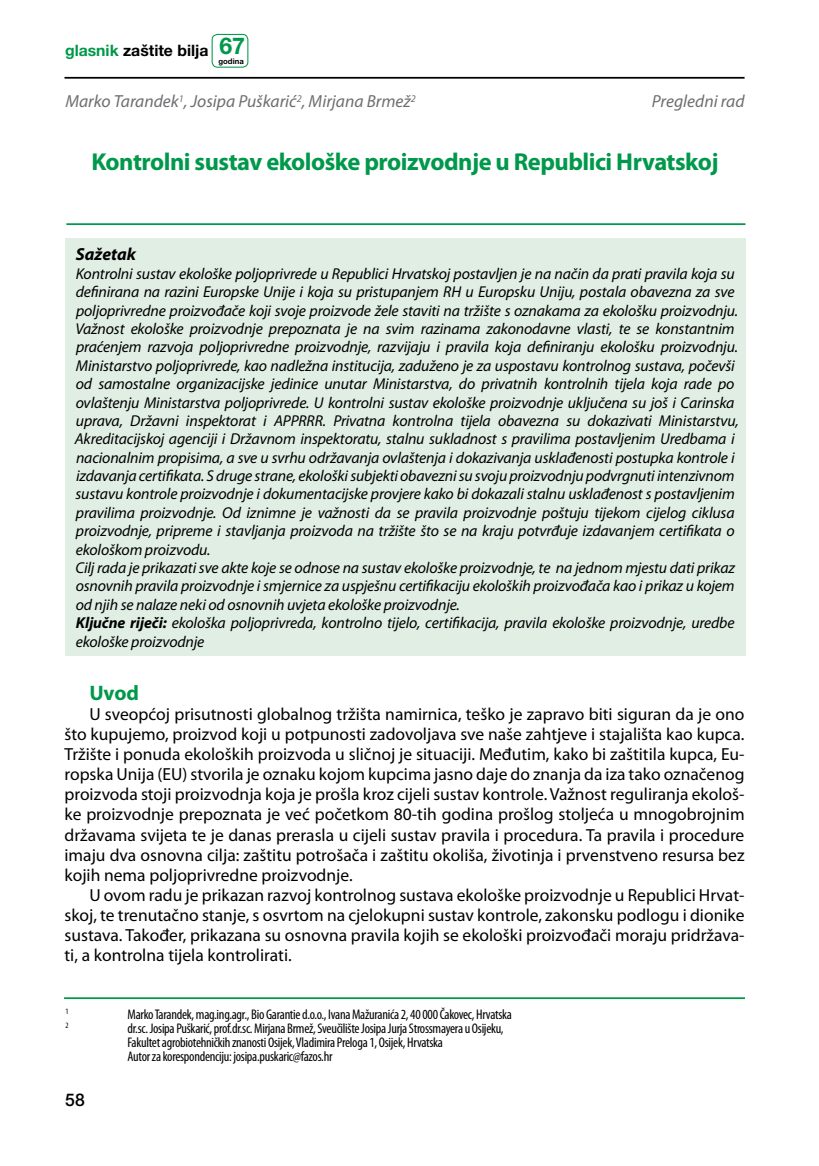
<style>
.page{position:relative;width:819px;height:1166px;background:#fff}
.page>*{position:absolute;margin:0;border:0;box-sizing:border-box;transform-origin:0 0}
.t1{font:700 24.5px "Myriad Pro";letter-spacing:-.02em;color:#00984a}
.t2{font:700 21px "Myriad Pro";color:#00984a}
.t3{font:17.5px/20.1px "Myriad Pro";color:#000;text-align:justify}
.t4{font:italic 17.5px "Myriad Pro";color:#6d6e71}
.t5{font:italic 700 17.5px "Myriad Pro";color:#000}
.t6{font:500 17.5px "Helvetica Neue LT Pro";color:#000}
.t7{font:italic 15.75px/18.4px "Myriad Pro";letter-spacing:-.01em;color:#000}
.t8{font:700 15.75px "Helvetica Neue LT Pro";color:#000}
.t9{font:condensed 14px/14px "Myriad Pro";letter-spacing:-.02em;color:#000}
.t10{font:condensed 8.22px "Myriad Pro";color:#000}
.t11{font:700 7.7px "Helvetica Neue LT Pro";color:#000}
.s1{color:#00984a}
.s2{font-size:23.1px;color:#00984a}
.s3{font-weight:700}
</style>
<div class="page">
<hr style="left:64px;top:77px;width:680px;height:2px;background:#000">
<div style="left:211px;top:34px;width:37px;height:34px;border:1px solid #00984a;border-radius:5px"></div>
<hr style="left:66px;top:223px;width:679px;height:2px;background:#00984a">
<div style="left:65px;top:238px;width:680px;height:417px;background:#e0eee4"></div>
<hr style="left:64px;top:997px;width:681px;height:2px;background:#00984a">
<p class="t8" style="left:65px;top:41px;width:181px"><span class="s1">glasnik</span> zaštite bilja <span class="s2">67</span></p>
<p class="t11" style="left:218px;top:56px;width:27px">godina</p>
<p class="t4" style="left:65px;top:91px;width:352px">Marko Tarandek<sup>1</sup>, Josipa Puškarić<sup>2</sup>, Mirjana Brmež<sup>2</sup></p>
<p class="t4" style="left:652px;top:91px;width:94px">Pregledni rad</p>
<h1 class="t1" style="left:91px;top:146px;width:628px">Kontrolni sustav ekološke proizvodnje u Republici Hrvatskoj</h1>
<p class="t5" style="left:76px;top:243px;width:62px">Sažetak</p>
<p class="t7" style="left:75px;top:264px;width:665px">Kontrolni sustav ekološke poljoprivrede u Republici Hrvatskoj postavljen je na način da prati pravila koja su definirana na razini Europske Unije i koja su pristupanjem RH u Europsku Uniju, postala obavezna za sve poljoprivredne proizvođače koji svoje proizvode žele staviti na tržište s oznakama za ekološku proizvodnju.<br>Važnost ekološke proizvodnje prepoznata je na svim razinama zakonodavne vlasti, te se konstantnim praćenjem razvoja poljoprivredne proizvodnje, razvijaju i pravila koja definiranju ekološku proizvodnju.<br>Ministarstvo poljoprivrede, kao nadležna institucija, zaduženo je za uspostavu kontrolnog sustava, počevši od samostalne organizacijske jedinice unutar Ministarstva, do privatnih kontrolnih tijela koja rade po ovlaštenju Ministarstva poljoprivrede. U kontrolni sustav ekološke proizvodnje uključena su još i Carinska uprava, Državni inspektorat i APPRRR. Privatna kontrolna tijela obavezna su dokazivati Ministarstvu, Akreditacijskoj agenciji i Državnom inspektoratu, stalnu sukladnost s pravilima postavljenim Uredbama i nacionalnim propisima, a sve u svrhu održavanja ovlaštenja i dokazivanja usklađenosti postupka kontrole i izdavanja certifikata. S druge strane, ekološki subjekti obavezni su svoju proizvodnju podvrgnuti intenzivnom sustavu kontrole proizvodnje i dokumentacijske provjere kako bi dokazali stalnu usklađenost s postavljenim pravilima proizvodnje. Od iznimne je važnosti da se pravila proizvodnje poštuju tijekom cijelog ciklusa proizvodnje, pripreme i stavljanja proizvoda na tržište što se na kraju potvrđuje izdavanjem certifikata o ekološkom proizvodu.<br>Cilj rada je prikazati sve akte koje se odnose na sustav ekološke proizvodnje, te na jednom mjestu dati prikaz osnovnih pravila proizvodnje i smjernice za uspješnu certifikaciju ekoloških proizvođača kao i prikaz u kojem od njih se nalaze neki od osnovnih uvjeta ekološke proizvodnje.<br><span class="s3">Ključne riječi:</span> ekološka poljoprivreda, kontrolno tijelo, certifikacija, pravila ekološke proizvodnje, uredbe ekološke proizvodnje</p>
<h2 class="t2" style="left:89px;top:679px;width:51px">Uvod</h2>
<p class="t3" style="left:64px;top:703px;width:681px;text-indent:25px">U sveopćoj prisutnosti globalnog tržišta namirnica, teško je zapravo biti siguran da je ono što kupujemo, proizvod koji u potpunosti zadovoljava sve naše zahtjeve i stajališta kao kupca.<br>Tržište i ponuda ekoloških proizvoda u sličnoj je situaciji. Međutim, kako bi zaštitila kupca, Eu&shy;ropska Unija (EU) stvorila je oznaku kojom kupcima jasno daje do znanja da iza tako označenog proizvoda stoji proizvodnja koja je prošla kroz cijeli sustav kontrole. Važnost reguliranja ekološ&shy;ke proizvodnje prepoznata je već početkom 80-tih godina prošlog stoljeća u mnogobrojnim državama svijeta te je danas prerasla u cijeli sustav pravila i procedura. Ta pravila i procedure imaju dva osnovna cilja: zaštitu potrošača i zaštitu okoliša, životinja i prvenstveno resursa bez kojih nema poljoprivredne proizvodnje.</p>
<p class="t3" style="left:64px;top:885px;width:681px;text-indent:25px">U ovom radu je prikazan razvoj kontrolnog sustava ekološke proizvodnje u Republici Hrvat&shy;skoj, te trenutačno stanje, s osvrtom na cjelokupni sustav kontrole, zakonsku podlogu i dionike sustava. Također, prikazana su osnovna pravila kojih se ekološki proizvođači moraju pridržava&shy;ti, a kontrolna tijela kontrolirati.</p>
<p class="t10" style="left:65px;top:1006px;width:5px">1</p>
<p class="t9" style="left:127px;top:1007px;width:386px">Marko Tarandek, mag.ing.agr., Bio Garantie d.o.o., Ivana Mažuranića 2, 40 000 Čakovec, Hrvatska</p>
<p class="t10" style="left:66px;top:1020px;width:5px">2</p>
<p class="t9" style="left:127px;top:1021px;width:377px">dr.sc. Josipa Puškarić, prof.dr.sc. Mirjana Brmež, Sveučilište Josipa Jurja Strossmayera u Osijeku,<br>Fakultet agrobiotehničkih znanosti Osijek, Vladimira Preloga 1, Osijek, Hrvatska<br>Autor za korespondenciju: josipa.puskaric@fazos.hr</p>
<p class="t6" style="left:65px;top:1090px;width:21px">58</p>
</div>
